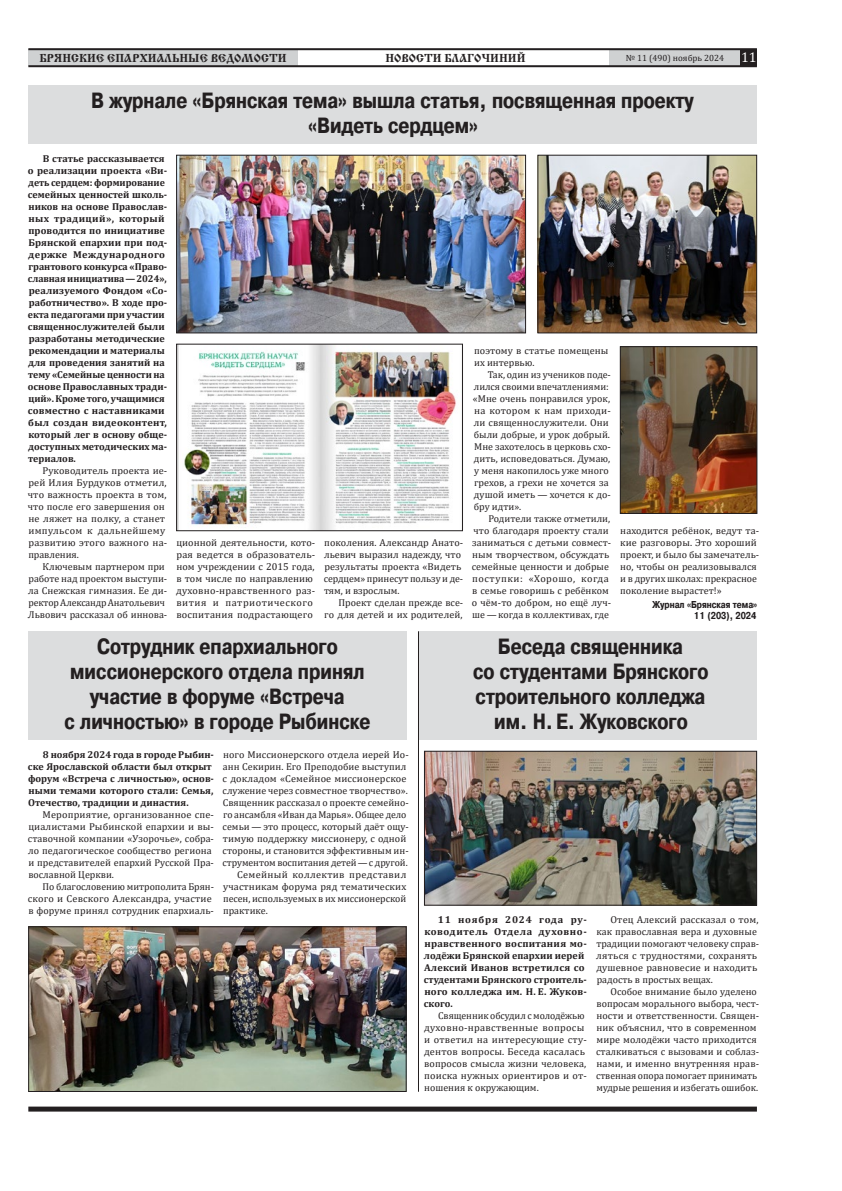
<style>
.page{position:relative;width:842px;height:1191px;background:#fff}
.page>*{position:absolute;margin:0;border:0;box-sizing:border-box;transform-origin:0 0}
.t1{font:700 22px/25px "Pragmatica Cond C";color:#231f20;text-align:center}
.t2{font:12px "Cyrillic Old";color:#231f20}
.t3{font:10px/12px "Cambria";color:#231f20}
.t4{font:700 10px/12px "Cambria";color:#231f20}
.t5{font:700 10px/12px "Cambria";letter-spacing:.02em;color:#231f20}
.t6{font:700 10px/11px "Pragmatica Cond C";color:#231f20;text-align:right}
.t7{font:10px "Cambria";letter-spacing:.03em;color:#231f20}
.t8{font:9px "Cambria";color:#231f20}
.s1{font-size:14px;color:#fff}
</style>
<div class="page">
<div style="left:609px;top:50px;width:132px;height:16px;background:#cfd1d2"></div>
<div style="left:28px;top:49px;width:270px;height:17px;background:#cfd1d2"></div>
<hr style="left:28px;top:48px;width:729px;height:2px;background:#231f20">
<hr style="left:28px;top:65px;width:729px;height:2px;background:#231f20">
<div style="left:741px;top:50px;width:16px;height:16px;background:#231f20"></div>
<div style="left:28px;top:1106px;width:729px;height:5px;background:#231f20"></div>
<div style="left:28px;top:85px;width:729px;height:58px;background:#dcddde"></div>
<img style="left:178px;top:157px;width:346px;height:174px">
<div style="left:176px;top:155px;width:350px;height:178px;border:1px solid #231f20"></div>
<img style="left:540px;top:157px;width:215px;height:174px">
<div style="left:538px;top:155px;width:219px;height:178px;border:1px solid #231f20"></div>
<div style="left:28px;top:631px;width:378px;height:108px;background:#dcddde"></div>
<div style="left:418px;top:631px;width:339px;height:108px;background:#dcddde"></div>
<img style="left:426px;top:753px;width:329px;height:150px">
<div style="left:424px;top:751px;width:333px;height:154px;border:1px solid #231f20"></div>
<img style="left:30px;top:928px;width:374px;height:161px">
<div style="left:28px;top:926px;width:378px;height:165px;border:1px solid #231f20"></div>
<img style="left:622px;top:348px;width:133px;height:164px">
<div style="left:620px;top:346px;width:137px;height:168px;border:1px solid #231f20"></div>
<img style="left:178px;top:346px;width:278px;height:183px">
<div style="left:176px;top:344px;width:287px;height:187px;border:1px solid #231f20"></div>
<hr style="left:418px;top:631px;width:1px;height:460px;background:#231f20">
<p class="t2" style="left:39px;top:51px;width:249px">БРЯНСКИЕ ЕПАРХИАЛЬНЫЕ ВЕДОМОСТИ</p>
<p class="t2" style="left:385px;top:51px;width:142px">НОВОСТИ БЛАГОЧИНИЙ</p>
<p class="t8" style="left:626px;top:52px;width:132px">№ 11 (490) ноябрь 2024 <span class="s1">11</span></p>
<h1 class="t1" style="left:91px;top:88px;width:604px">В журнале «Брянская тема» вышла статья, посвященная проекту «Видеть сердцем»</h1>
<p class="t4" style="left:28px;top:152px;width:141px;text-indent:15px">В статье рассказывается о реализации проекта «Ви&shy;деть сердцем: формирование семейных ценностей школь&shy;ников на основе Православ&shy;ных традиций», который проводится по инициативе<br>Брянской епархии при под&shy;держке Международного грантового конкурса «Право&shy;славная инициатива—2024», реализуемого Фондом «Со&shy;работничество». В ходе про&shy;екта педагогами при участии священнослужителей были разработаны методические рекомендации и материалы для проведения занятий на тему «Семейные ценности на основе Православных тради&shy;ций». Кроме того, учащимися совместно с наставниками был создан видеоконтент, который лег в основу обще&shy;доступных методических ма&shy;териалов.</p>
<p class="t3" style="left:28px;top:464px;width:141px;text-indent:15px">Руководитель проекта ие&shy;рей Илия Бурдуков отметил, что важность проекта в том, что после его завершения он не ляжет на полку, а станет импульсом к дальнейшему развитию этого важного на&shy;правления.</p>
<p class="t3" style="left:28px;top:560px;width:141px;text-indent:15px">Ключевым партнером при работе над проектом выступи&shy;ла Снежская гимназия. Ее ди&shy;ректор Александр Анатольевич<br>Львович рассказал об иннова-</p>
<p class="t3" style="left:474px;top:344px;width:136px">поэтому в статье помещены их интервью.</p>
<p class="t3" style="left:473px;top:368px;width:140px;text-indent:15px">Так, один из учеников поде&shy;лился своими впечатлениями: «Мне очень понравился урок, на котором к нам приходи&shy;ли священнослужители. Они были добрые, и урок добрый.<br>Мне захотелось в церковь схо&shy;дить, исповедоваться. Думаю, у меня накопилось уже много грехов, а грехи не хочется за душой иметь — хочется к до&shy;бру идти».</p>
<p class="t3" style="left:472px;top:512px;width:141px;text-indent:16px">Родители также отметили, что благодаря проекту стали заниматься с детьми совмест&shy;ным творчеством, обсуждать семейные ценности и добрые поступки: «Хорошо, когда в семье говоришь с ребёнком о чём-то добром, но ещё луч&shy;ше—когда в коллективах, где</p>
<p class="t3" style="left:620px;top:524px;width:140px">находится ребёнок, ведут та&shy;кие разговоры. Это хороший проект, и было бы замечатель&shy;но, чтобы он реализовывался и в других школах: прекрасное поколение вырастет!»</p>
<p class="t3" style="left:176px;top:536px;width:141px">ционной деятельности, кото&shy;рая ведется в образователь&shy;ном учреждении с 2015 года, в том числе по направлению духовно-нравственного раз&shy;вития и патриотического воспитания подрастающего</p>
<p class="t3" style="left:324px;top:536px;width:141px">поколения. Александр Анато&shy;льевич выразил надежду, что результаты проекта «Видеть сердцем» принесут пользу и де&shy;тям, и взрослым.</p>
<p class="t3" style="left:324px;top:596px;width:140px;text-align:right">Проект сделан прежде все-<br>го для детей и их родителей,</p>
<p class="t6" style="left:653px;top:599px;width:106px">Журнал «Брянская тема»<br>11 (203), 2024</p>
<h1 class="t1" style="left:65px;top:634px;width:307px">Сотрудник епархиального миссионерского отдела принял участие в форуме «Встреча<br>с личностью» в городе Рыбинске</h1>
<p class="t4" style="left:28px;top:748px;width:188px;text-indent:15px">8 ноября 2024 года в городе Рыбин&shy;ске Ярославской области был открыт форум «Встреча с личностью», основ&shy;ными темами которого стали: Семья, Отечество, традиции и династия.</p>
<p class="t3" style="left:28px;top:808px;width:188px;text-indent:15px">Мероприятие, организованное спе&shy;циалистами Рыбинской епархии и вы&shy;ставочной компании «Узорочье», собра&shy;ло педагогическое сообщество региона и представителей епархий Русской Пра&shy;вославной Церкви.</p>
<p class="t3" style="left:28px;top:880px;width:188px;text-indent:15px">По благословению митрополита Брян&shy;ского и Севского Александра, участие в форуме принял сотрудник епархиаль-</p>
<p class="t3" style="left:223px;top:748px;width:187px">ного Миссионерского отдела иерей Ио-</p>
<p class="t3" style="left:223px;top:760px;width:185px">анн Секирин. Его Преподобие выступил</p>
<p class="t3" style="left:223px;top:772px;width:185px">с докладом «Семейное миссионерское</p>
<p class="t3" style="left:223px;top:784px;width:187px">служение через совместное творчество».</p>
<p class="t3" style="left:223px;top:796px;width:187px">Священник рассказал о проекте семейно-</p>
<p class="t3" style="left:223px;top:808px;width:185px">го ансамбля «Иван да Марья». Общее дело</p>
<p class="t3" style="left:223px;top:820px;width:188px">семьи — это процесс, который даёт ощу-</p>
<p class="t3" style="left:223px;top:832px;width:185px">тимую поддержку миссионеру, с одной</p>
<p class="t3" style="left:223px;top:844px;width:188px">стороны, и становится эффективным ин-</p>
<p class="t3" style="left:223px;top:856px;width:187px">струментом воспитания детей—с другой.</p>
<p class="t7" style="left:237px;top:869px;width:171px">Семейный коллектив представил</p>
<p class="t3" style="left:223px;top:880px;width:185px">участникам форума ряд тематических</p>
<p class="t3" style="left:223px;top:892px;width:185px">песен, используемых в их миссионерской</p>
<p class="t3" style="left:223px;top:904px;width:46px">практике.</p>
<h1 class="t1" style="left:473px;top:634px;width:237px">Беседа священника<br>со студентами Брянского строительного колледжа им. Н.Е. Жуковского</h1>
<p class="t5" style="left:424px;top:913px;width:165px;text-indent:14px">11 ноября 2024 года ру&shy;ководитель Отдела духовно&shy;нравственного воспитания мо&shy;лодёжи Брянской епархии иерей<br>Алексий Иванов встретился со студентами Брянского строитель&shy;ного колледжа им. Н. Е. Жуков&shy;ского.</p>
<p class="t3" style="left:424px;top:1009px;width:164px;text-indent:14px">Священник обсудил с молодёжью духовно-нравственные вопросы и ответил на интересующие сту&shy;дентов вопросы. Беседа касалась вопросов смысла жизни человека, поиска нужных ориентиров и от&shy;ношения к окружающим.</p>
<p class="t3" style="left:596px;top:913px;width:164px;text-indent:14px">Отец Алексий рассказал о том, как православная вера и духовные традиции помогают человеку справ&shy;ляться с трудностями, сохранять душевное равновесие и находить радость в простых вещах.</p>
<p class="t3" style="left:596px;top:985px;width:165px;text-indent:14px">Особое внимание было уделено вопросам морального выбора, чест&shy;ности и ответственности. Священ&shy;ник объяснил, что в современном мире молодёжи часто приходится сталкиваться с вызовами и соблаз&shy;нами, и именно внутренняя нрав&shy;ственная опора помогает принимать мудрые решения и избегать ошибок.</p>
</div>
